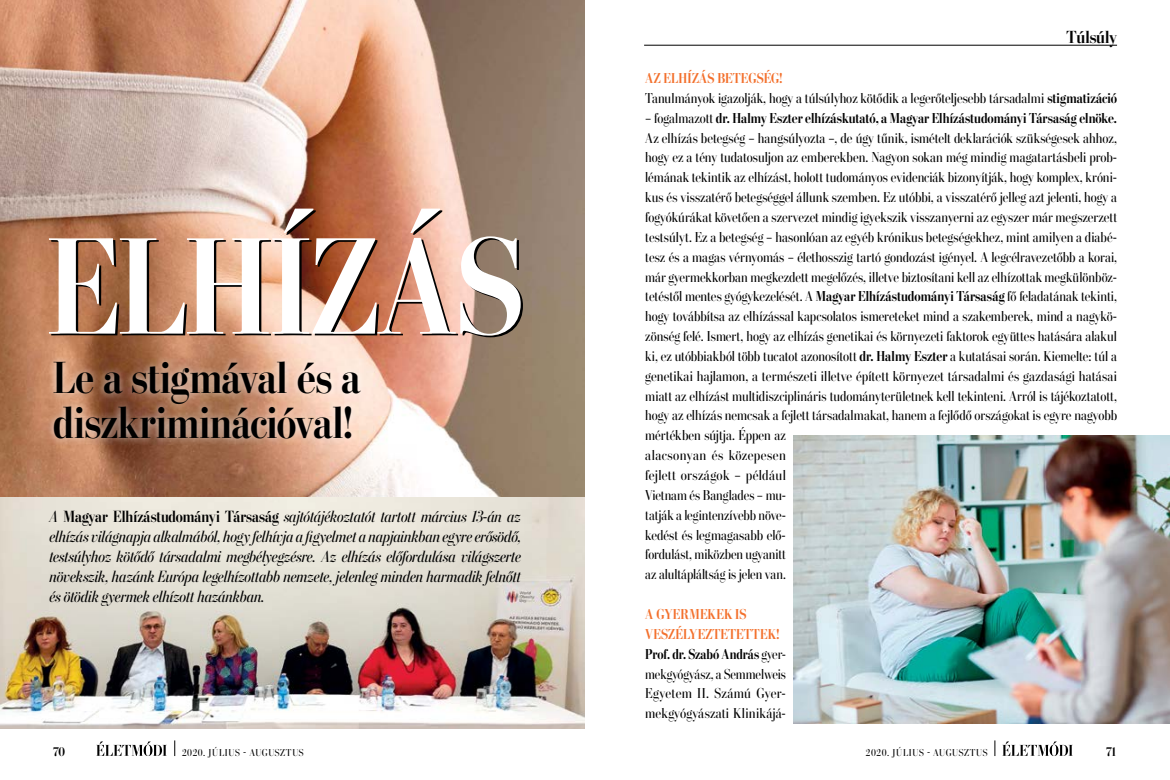
<style>
.page{position:relative;width:1170px;height:780px;background:#fff}
.page>*{position:absolute;margin:0;border:0;box-sizing:border-box;transform-origin:0 0}
.t1{font:700 45px/45px "Stilson Display M";color:#000;scale:.95 1}
.t2{font:700 17.5px "Stilson Display M";letter-spacing:-.005em;color:#000}
.t3{font:italic 16.25px/20px "Stilson Display M";color:#000;text-align:justify;scale:.95 1}
.t4{font:14.38px/19.9px "Stilson Display M";letter-spacing:.005em;color:#000;scale:.95 1}
.t5{font:14.38px/19.9px "Stilson Display M";letter-spacing:.005em;color:#000;scale:.93 1}
.t6{font:700 12.5px "Stilson Display M";color:#000}
.t7{font:10px "Stilson Display M";letter-spacing:.065em;color:#000}
.s1{font-weight:700;font-style:normal}
.s2{font-weight:700;color:#f3702c}
.s3{font-weight:700}
</style>
<div class="page">
<svg style="left:174px;top:740px;width:1px;height:16px"></svg>
<svg style="left:994px;top:740px;width:1px;height:16px"></svg>
<svg style="left:96px;top:741px;width:71px;height:15px"></svg>
<svg style="left:1002px;top:741px;width:70px;height:15px"></svg>
<hr style="left:644px;top:45px;width:472px;height:1px;background:#000">
<img style="left:0;top:0;width:585px;height:728px">
<div style="left:47px;top:354px;width:320px;height:92px;background:#fff;opacity:.75"></div>
<svg style="left:51px;top:210px;width:472px;height:127px"></svg>
<svg style="left:49px;top:208px;width:471px;height:127px"></svg>
<img style="left:793px;top:435px;width:376px;height:288px">
<h1 class="t1" style="left:53px;top:356px;width:325px">Le a stigmával és a diszkriminációval!</h1>
<p class="t3" style="left:50px;top:506px;width:498px">A <span class="s1">Magyar Elhízástudományi Társaság</span> sajtótájékoztatót tartott március 13-án az elhízás világnapja alkalmából, hogy felhívja a figyelmet a napjainkban egyre erősödő, testsúlyhoz kötődő társadalmi megbélyegzésre. Az elhízás előfordulása világszerte növekszik, hazánk Európa legelhízottabb nemzete, jelenleg minden harmadik felnőtt és ötödik gyermek elhízott hazánkban.</p>
<p class="t2" style="left:1066px;top:27px;width:52px">Túlsúly</p>
<p class="t4" style="left:645px;top:68px;width:498px"><span class="s2">AZ ELHÍZÁS BETEGSÉG!<br></span>Tanulmányok igazolják, hogy a túlsúlyhoz kötődik a legerőteljesebb társadalmi <span class="s3">stigmatizáció</span></p>
<p class="t4" style="left:645px;top:108px;width:498px">– fogalmazott <span class="s3">dr. Halmy Eszter elhízáskutató, a Magyar Elhízástudományi Társaság elnöke.<br></span>Az elhízás betegség – hangsúlyozta –, de úgy tűnik, ismételt deklarációk szükségesek ahhoz, hogy ez a tény tudatosuljon az emberekben. Nagyon sokan még mindig magatartásbeli prob&shy;lémának tekintik az elhízást, holott tudományos evidenciák bizonyítják, hogy komplex, króni&shy;kus és visszatérő betegséggel állunk szemben. Ez utóbbi, a visszatérő jelleg azt jelenti, hogy a fogyókúrákat követően a szervezet mindig igyekszik visszanyerni az egyszer már megszerzett testsúlyt. Ez a betegség – hasonlóan az egyéb krónikus betegségekhez, mint amilyen a diabé&shy;tesz és a magas vérnyomás – élethosszig tartó gondozást igényel. A legcélravezetőbb a korai, már gyermekkorban megkezdett megelőzés, illetve biztosítani kell az elhízottak megkülönböz&shy;tetéstől mentes gyógykezelését. A <span class="s3">Magyar Elhízástudományi Társaság</span> fő feladatának tekinti, hogy továbbítsa az elhízással kapcsolatos ismereteket mind a szakemberek, mind a nagykö&shy;zönség felé. Ismert, hogy az elhízás genetikai és környezeti faktorok együttes hatására alakul ki, ez utóbbiakból több tucatot azonosított <span class="s3">dr. Halmy Eszter</span> a kutatásai során. Kiemelte: túl a genetikai hajlamon, a természeti illetve épített környezet társadalmi és gazdasági hatásai miatt az elhízást multidiszciplináris tudományterületnek kell tekinteni. Arról is tájékoztatott, hogy az elhízás nemcsak a fejlett társadalmakat, hanem a fejlődő országokat is egyre nagyobb mértékben sújtja. Éppen az<br>alacsonyan és közepesen<br>fejlett országok – például<br>Vietnam és Banglades – mu-<br>tatják a legintenzívebb növe-<br>kedést és legmagasabb elő-<br>fordulást, miközben ugyanitt<br>az alultápláltság is jelen van.</p>
<p class="t5" style="left:645px;top:604px;width:153px"><span class="s2">A GYERMEKEK IS<br>VESZÉLYEZTETETTEK!<br></span><span class="s3">Prof. dr. Szabó András</span> gyer&shy;mekgyógyász, a Semmelweis<br>Egyetem II. Számú Gyer&shy;mekgyógyászati Klinikájá-</p>
<p class="t6" style="left:53px;top:744px;width:13px">70</p>
<p class="t7" style="left:182px;top:746px;width:123px">2020. JÚLIUS - AUGUSZTUS</p>
<p class="t7" style="left:865px;top:746px;width:123px">2020. JÚLIUS - AUGUSZTUS</p>
<p class="t6" style="left:1106px;top:744px;width:11px">71</p>
</div>
